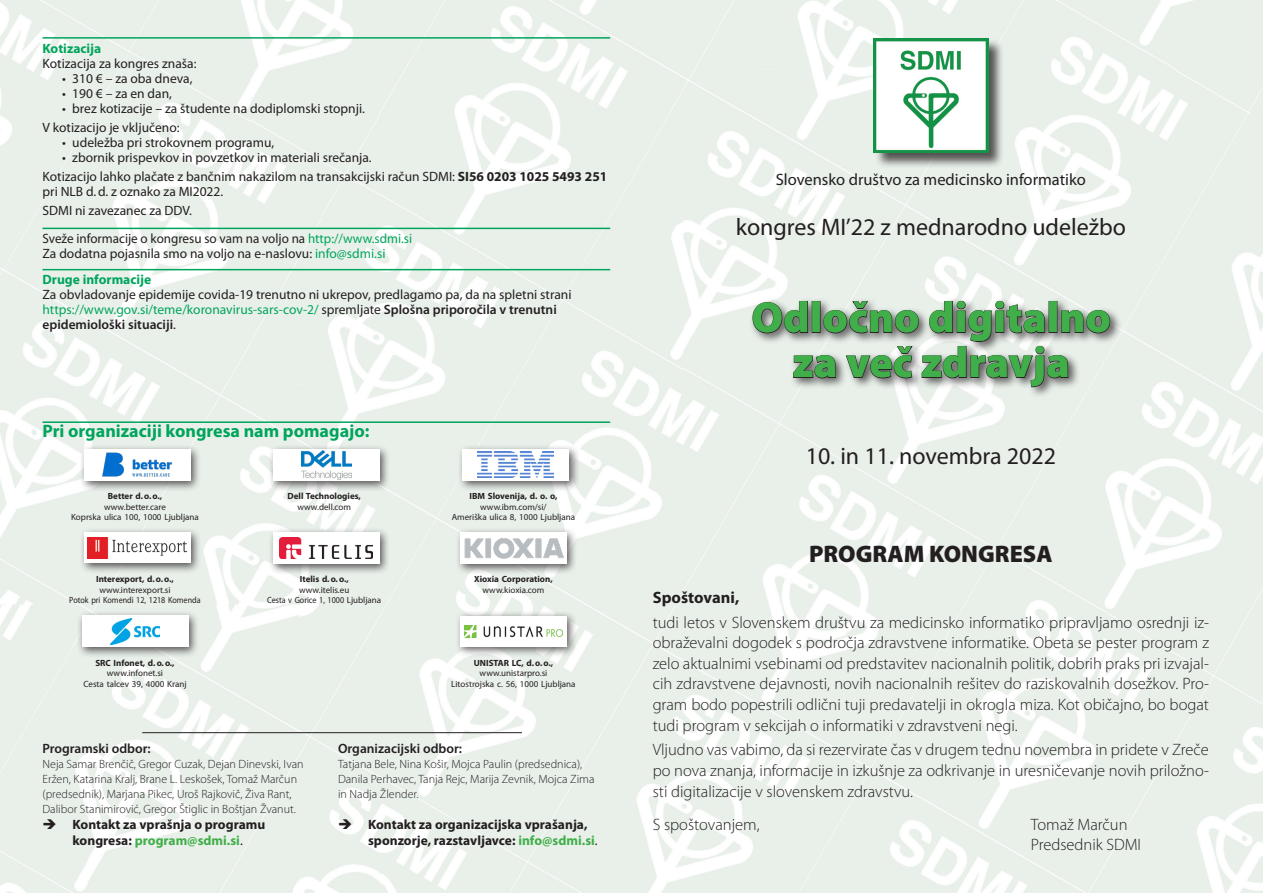
<style>
.page{position:relative;width:1263px;height:893px;background:#fff}
.page>*{position:absolute;margin:0;border:0;box-sizing:border-box;transform-origin:0 0}
.t1{font:900 43.5px/45px "Myriad Pro";color:#40ae49;text-align:center}
.t2{font:24px "Myriad Pro";color:#231f20}
.Body_text{font:900 24px "Myriad Pro";color:#231f20}
.Program-sklop{font:700 18px "Myriad Pro";color:#00a55c}
.Body_text-2{font:300 16.5px/20.5px "Myriad Pro";color:#231f20;text-align:justify}
.t3{font:16.5px "Myriad Pro";color:#231f20}
.Body_text-3{font:700 16.5px "Myriad Pro";color:#231f20}
.podatki{font:13.5px/15px "Myriad Pro";color:#231f20}
.t4{font:700 13.5px/16.5px "Myriad Pro";color:#231f20;text-align:center}
.Program-sklop-2{font:13.5px/15px "Myriad Pro";color:#231f20}
.t5{font:600 13.5px "Myriad Pro";color:#231f20}
.Program-sklop-3{font:700 13.5px "Myriad Pro";color:#00a55c}
.po_oo{font:300 12px/15px "Myriad Pro";color:#231f20}
.t6{font:9px/10.5px "Myriad Pro";color:#231f20;text-align:center}
.t7{font:700 9px/10.5px "Myriad Pro";color:#231f20;text-align:center}
.s1{font-weight:700}
.s2{color:#00a55c}
.s3{font-weight:600}
.s4{font-weight:400}
.s5{color:#40ae49}
</style>
<div class="page">
<img style="left:0;top:0;width:1263px;height:893px">
<div style="left:748px;top:297px;width:374px;height:102px;background:#231f20;opacity:.75"></div>
<svg style="left:752px;top:301px;width:358px;height:87px;background:#acafac"></svg>
<div style="left:874px;top:39px;width:131px;height:130px;background:#231f20;opacity:.75"></div>
<img style="left:874px;top:38px;width:114px;height:115px">
<hr style="left:43px;top:37px;width:567px;height:2px;background:#00a55c">
<hr style="left:43px;top:228px;width:567px;height:1px;background:#00a55c">
<hr style="left:43px;top:269px;width:567px;height:1px;background:#00a55c">
<hr style="left:43px;top:421px;width:567px;height:2px;background:#00a55c">
<div style="left:79px;top:444px;width:122px;height:48px;background:#231f20;opacity:.75"></div>
<div style="left:84px;top:449px;width:106px;height:31px;background:#fff"></div>
<img style="left:102px;top:452px;width:70px;height:25px">
<div style="left:268px;top:444px;width:123px;height:48px;background:#231f20;opacity:.75"></div>
<div style="left:273px;top:449px;width:106px;height:31px;background:#fff"></div>
<img style="left:301px;top:450px;width:51px;height:29px">
<div style="left:457px;top:444px;width:123px;height:47px;background:#231f20;opacity:.75"></div>
<div style="left:462px;top:449px;width:107px;height:31px;background:#fff"></div>
<img style="left:478px;top:452px;width:75px;height:26px">
<div style="left:79px;top:527px;width:122px;height:47px;background:#231f20;opacity:.75"></div>
<div style="left:84px;top:533px;width:106px;height:30px;background:#fff"></div>
<img style="left:87px;top:537px;width:99px;height:22px">
<div style="left:268px;top:527px;width:123px;height:48px;background:#231f20;opacity:.75"></div>
<div style="left:273px;top:532px;width:106px;height:32px;background:#fff"></div>
<img style="left:280px;top:537px;width:93px;height:22px">
<div style="left:455px;top:527px;width:123px;height:48px;background:#231f20;opacity:.75"></div>
<div style="left:460px;top:532px;width:107px;height:32px;background:#fff"></div>
<img style="left:464px;top:538px;width:100px;height:21px">
<div style="left:77px;top:610px;width:122px;height:48px;background:#231f20;opacity:.75"></div>
<div style="left:82px;top:615px;width:106px;height:32px;background:#fff"></div>
<img style="left:110px;top:618px;width:50px;height:26px">
<div style="left:455px;top:611px;width:123px;height:47px;background:#231f20;opacity:.75"></div>
<div style="left:460px;top:616px;width:107px;height:31px;background:#fff"></div>
<img style="left:464px;top:625px;width:99px;height:12px">
<hr style="left:142px;top:732px;width:380px;height:1px;background:#231f20">
<p class="Program-sklop-3" style="left:43px;top:39px;width:60px">Kotizacija</p>
<p class="podatki" style="left:43px;top:55px;width:156px">Kotizacija za kongres znaša:</p>
<p class="podatki" style="left:62px;top:70px;width:132px">• 310 € – za oba dneva,</p>
<p class="podatki" style="left:62px;top:85px;width:111px">• 190 € – za en dan,</p>
<p class="podatki" style="left:62px;top:100px;width:304px">• brez kotizacije – za študente na dodiplomski stopnji.</p>
<p class="podatki" style="left:43px;top:120px;width:139px">V kotizacijo je vključeno:</p>
<p class="podatki" style="left:62px;top:135px;width:213px">• udeležba pri strokovnem programu,</p>
<p class="podatki" style="left:62px;top:150px;width:311px">• zbornik prispevkov in povzetkov in materiali srečanja.</p>
<p class="podatki" style="left:43px;top:169px;width:566px">Kotizacijo lahko plačate z bančnim nakazilom na transakcijski račun SDMI: <span class="s1">SI56 0203 1025 5493 251 </span>pri NLB d.d. z oznako za MI2022.</p>
<p class="podatki" style="left:43px;top:203px;width:151px">SDMI ni zavezanec za DDV.</p>
<p class="Program-sklop-2" style="left:43px;top:231px;width:371px">Sveže informacije o kongresu so vam na voljo na <span class="s2">http://www.sdmi.si<br></span>Za dodatna pojasnila smo na voljo na e-naslovu: <span class="s2">info@sdmi.si</span></p>
<p class="Program-sklop-3" style="left:43px;top:271px;width:110px">Druge informacije</p>
<p class="podatki" style="left:43px;top:287px;width:530px">Za obvladovanje epidemije covida-19 trenutno ni ukrepov, predlagamo pa, da na spletni strani <span class="s2">https://www.gov.si/teme/koronavirus-sars-cov-2/</span> spremljate <span class="s3">Splošna priporočila v trenutni epidemiološki situaciji</span>.</p>
<p class="Program-sklop" style="left:43px;top:419px;width:328px">Pri organizaciji kongresa nam pomagajo:</p>
<p class="t6" style="left:71px;top:491px;width:129px"><span class="s1">Better d.o.o.,<br></span>www.better.care<br>Koprska ulica 100, 1000 Ljubljana</p>
<p class="t7" style="left:287px;top:491px;width:75px">Dell Technologies, <span class="s4">www.dell.com</span></p>
<p class="t6" style="left:452px;top:491px;width:125px"><span class="s1">IBM Slovenija, d. o. o, </span>www.ibm.com/si/<br>Ameriška ulica 8, 1000 Ljubljana</p>
<p class="t6" style="left:69px;top:574px;width:133px"><span class="s1">Interexport, d.o.o., </span>www.interexport.si<br>Potok pri Komendi 12, 1218 Komenda</p>
<p class="t6" style="left:267px;top:574px;width:116px"><span class="s1">Itelis d.o.o.,<br></span>www.itelis.eu<br>Cesta v Gorice 1, 1000 Ljubljana</p>
<p class="t7" style="left:474px;top:574px;width:80px">Xioxia Corporation, <span class="s4">www.kioxia.com</span></p>
<p class="t6" style="left:83px;top:657px;width:105px"><span class="s1">SRC Infonet, d.o.o., </span>www.infonet.si<br>Cesta talcev 39, 4000 Kranj</p>
<p class="t6" style="left:451px;top:657px;width:126px"><span class="s1">UNISTAR LC, d.o.o., </span>www.unistarpro.si<br>Litostrojska c. 56, 1000 Ljubljana</p>
<p class="t5" style="left:43px;top:739px;width:110px">Programski odbor:</p>
<p class="po_oo" style="left:43px;top:756px;width:263px">Neja Samar Brenčič, Gregor Cuzak, Dejan Dinevski, Ivan Eržen, Katarina Kralj, Brane L. Leskošek, Tomaž Marčun (predsednik), Marjana Pikec, Uroš Rajkovič, Živa Rant, Dalibor Stanimirović, Gregor Štiglic in Boštjan Žvanut.</p>
<p class="t4" style="left:43px;top:815px;width:224px">➔ Kontakt za vprašnja o programu kongresa: <span class="s5">program@sdmi.si</span><span class="s4">.</span></p>
<p class="t5" style="left:338px;top:739px;width:125px">Organizacijski odbor:</p>
<p class="po_oo" style="left:338px;top:756px;width:258px">Tatjana Bele, Nina Košir, Mojca Paulin (predsednica),<br>Danila Perhavec, Tanja Rejc, Marija Zevnik, Mojca Zima in Nadja Žlender.</p>
<p class="t4" style="left:368px;top:815px;width:231px;text-align:left;text-indent:-30px">➔ Kontakt za organizacijska vprašanja, sponzorje, razstavljavce: <span class="s5">info@sdmi.si</span><span class="s4">.</span></p>
<p class="t3" style="left:776px;top:169px;width:312px">Slovensko društvo za medicinsko informatiko</p>
<p class="t2" style="left:736px;top:212px;width:392px">kongres MI’22 z mednarodno udeležbo</p>
<p class="t1" style="left:751px;top:296px;width:361px">Odločno digitalno za več zdravja</p>
<p class="t2" style="left:806px;top:441px;width:252px">10. in 11. novembra 2022</p>
<p class="Body_text" style="left:809px;top:541px;width:245px">PROGRAM KONGRESA</p>
<p class="Body_text-3" style="left:653px;top:587px;width:88px">Spoštovani,</p>
<p class="Body_text-2" style="left:653px;top:612px;width:558px">tudi letos v Slovenskem društvu za medicinsko informatiko pripravljamo osrednji iz&shy;obraževalni dogodek s področja zdravstvene informatike. Obeta se pester program z zelo aktualnimi vsebinami od predstavitev nacionalnih politik, dobrih praks pri izvajal&shy;cih zdravstvene dejavnosti, novih nacionalnih rešitev do raziskovalnih dosežkov. Pro&shy;gram bodo popestrili odlični tuji predavatelji in okrogla miza. Kot običajno, bo bogat tudi program v sekcijah o informatiki v zdravstveni negi.</p>
<p class="Body_text-2" style="left:653px;top:740px;width:558px">Vljudno vas vabimo, da si rezervirate čas v drugem tednu novembra in pridete v Zreče po nova znanja, informacije in izkušnje za odkrivanje in uresničevanje novih priložno&shy;sti digitalizacije v slovenskem zdravstvu.</p>
<p class="Body_text-2" style="left:653px;top:814px;width:108px">S spoštovanjem,</p>
<p class="Body_text-2" style="left:1031px;top:814px;width:112px">Tomaž Marčun<br>Predsednik SDMI</p>
</div>
